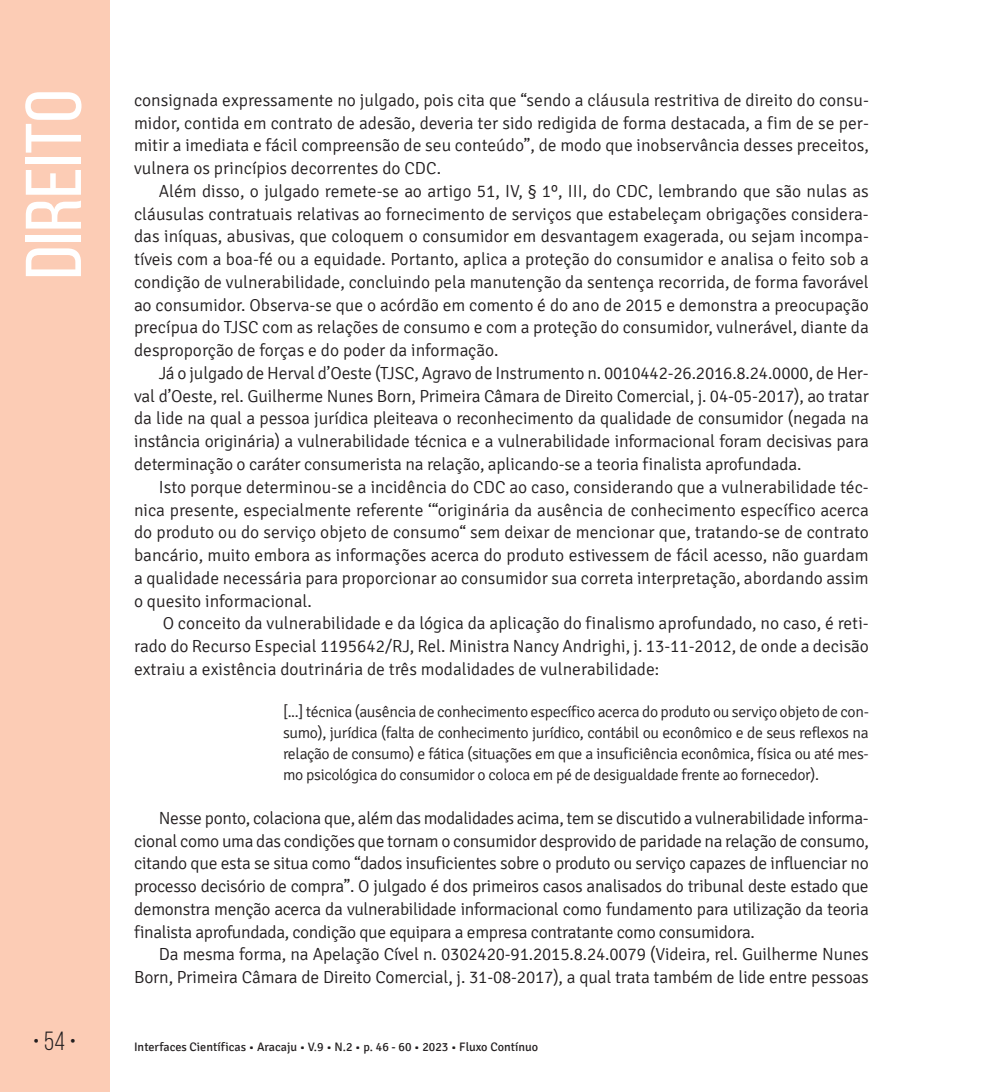
<style>
.page{position:relative;width:993px;height:1092px;background:#fff}
.page>*{position:absolute;margin:0;border:0;box-sizing:border-box;transform-origin:0 0}
.t1{font:78.75px "Bebas Neue";color:#fff;scale:1.09 1}
.t2{font:26.25px "Bebas Neue";color:#231f20}
.t3{font:300 17.5px/22.8px "Signika";letter-spacing:-.01em;color:#231f20;text-align:justify}
.t4{font:300 15.75px/21px "Signika";letter-spacing:-.02em;color:#231f20;text-align:justify}
.t5{font:12.25px "Signika";color:#231f20}
</style>
<div class="page">
<div style="left:0;top:0;width:109px;height:1091px;background:#fcccb5"></div>
<h1 class="t1" style="left:11px;top:279px;width:176px;rotate:-90deg">Direito</h1>
<p class="t3" style="left:134px;top:89px;width:736px">consignada expressamente no julgado, pois cita que “sendo a cláusula restritiva de direito do consu&shy;midor, contida em contrato de adesão, deveria ter sido redigida de forma destacada, a fim de se per&shy;mitir a imediata e fácil compreensão de seu conteúdo”, de modo que inobservância desses preceitos, vulnera os princípios decorrentes do CDC.</p>
<p class="t3" style="left:134px;top:180px;width:736px;text-indent:25px">Além disso, o julgado remete-se ao artigo 51, IV, § 1º, III, do CDC, lembrando que são nulas as cláusulas contratuais relativas ao fornecimento de serviços que estabeleçam obrigações considera&shy;das iníquas, abusivas, que coloquem o consumidor em desvantagem exagerada, ou sejam incompa&shy;tíveis com a boa-fé ou a equidade. Portanto, aplica a proteção do consumidor e analisa o feito sob a condição de vulnerabilidade, concluindo pela manutenção da sentença recorrida, de forma favorável ao consumidor. Observa-se que o acórdão em comento é do ano de 2015 e demonstra a preocupação precípua do TJSC com as relações de consumo e com a proteção do consumidor, vulnerável, diante da desproporção de forças e do poder da informação.</p>
<p class="t3" style="left:134px;top:362px;width:736px;text-indent:25px">Já o julgado de Herval d’Oeste (TJSC, Agravo de Instrumento n. 0010442-26.2016.8.24.0000, de Her&shy;val d’Oeste, rel. Guilherme Nunes Born, Primeira Câmara de Direito Comercial, j. 04-05-2017), ao tratar da lide na qual a pessoa jurídica pleiteava o reconhecimento da qualidade de consumidor (negada na instância originária) a vulnerabilidade técnica e a vulnerabilidade informacional foram decisivas para determinação o caráter consumerista na relação, aplicando-se a teoria finalista aprofundada.</p>
<p class="t3" style="left:134px;top:476px;width:736px;text-indent:25px">Isto porque determinou-se a incidência do CDC ao caso, considerando que a vulnerabilidade téc&shy;nica presente, especialmente referente ‘“originária da ausência de conhecimento específico acerca do produto ou do serviço objeto de consumo“ sem deixar de mencionar que, tratando-se de contrato bancário, muito embora as informações acerca do produto estivessem de fácil acesso, não guardam a qualidade necessária para proporcionar ao consumidor sua correta interpretação, abordando assim o quesito informacional.</p>
<p class="t3" style="left:134px;top:612px;width:736px;text-indent:29px">O conceito da vulnerabilidade e da lógica da aplicação do finalismo aprofundado, no caso, é reti&shy;rado do Recurso Especial 1195642/RJ, Rel. Ministra Nancy Andrighi, j. 13-11-2012, de onde a decisão extraiu a existência doutrinária de três modalidades de vulnerabilidade:</p>
<p class="t4" style="left:283px;top:701px;width:587px">[...] técnica (ausência de conhecimento específico acerca do produto ou serviço objeto de con&shy;sumo), jurídica (falta de conhecimento jurídico, contábil ou econômico e de seus reflexos na relação de consumo) e fática (situações em que a insuficiência econômica, física ou até mes&shy;mo psicológica do consumidor o coloca em pé de desigualdade frente ao fornecedor).</p>
<p class="t3" style="left:134px;top:806px;width:736px;text-indent:25px">Nesse ponto, colaciona que, além das modalidades acima, tem se discutido a vulnerabilidade informa&shy;cional como uma das condições que tornam o consumidor desprovido de paridade na relação de consumo, citando que esta se situa como “dados insuficientes sobre o produto ou serviço capazes de influenciar no processo decisório de compra”. O julgado é dos primeiros casos analisados do tribunal deste estado que demonstra menção acerca da vulnerabilidade informacional como fundamento para utilização da teoria finalista aprofundada, condição que equipara a empresa contratante como consumidora.</p>
<p class="t3" style="left:134px;top:943px;width:736px;text-align:right">Da mesma forma, na Apelação Cível n. 0302420-91.2015.8.24.0079 (Videira, rel. Guilherme Nunes<br>Born, Primeira Câmara de Direito Comercial, j. 31-08-2017), a qual trata também de lide entre pessoas</p>
<h2 class="t2" style="left:33px;top:1026px;width:45px">• 54 •</h2>
<p class="t5" style="left:134px;top:1040px;width:405px">Interfaces Científicas • Aracaju • V.9 • N.2 • p. 46 - 60 • 2023 • Fluxo Contínuo</p>
</div>
